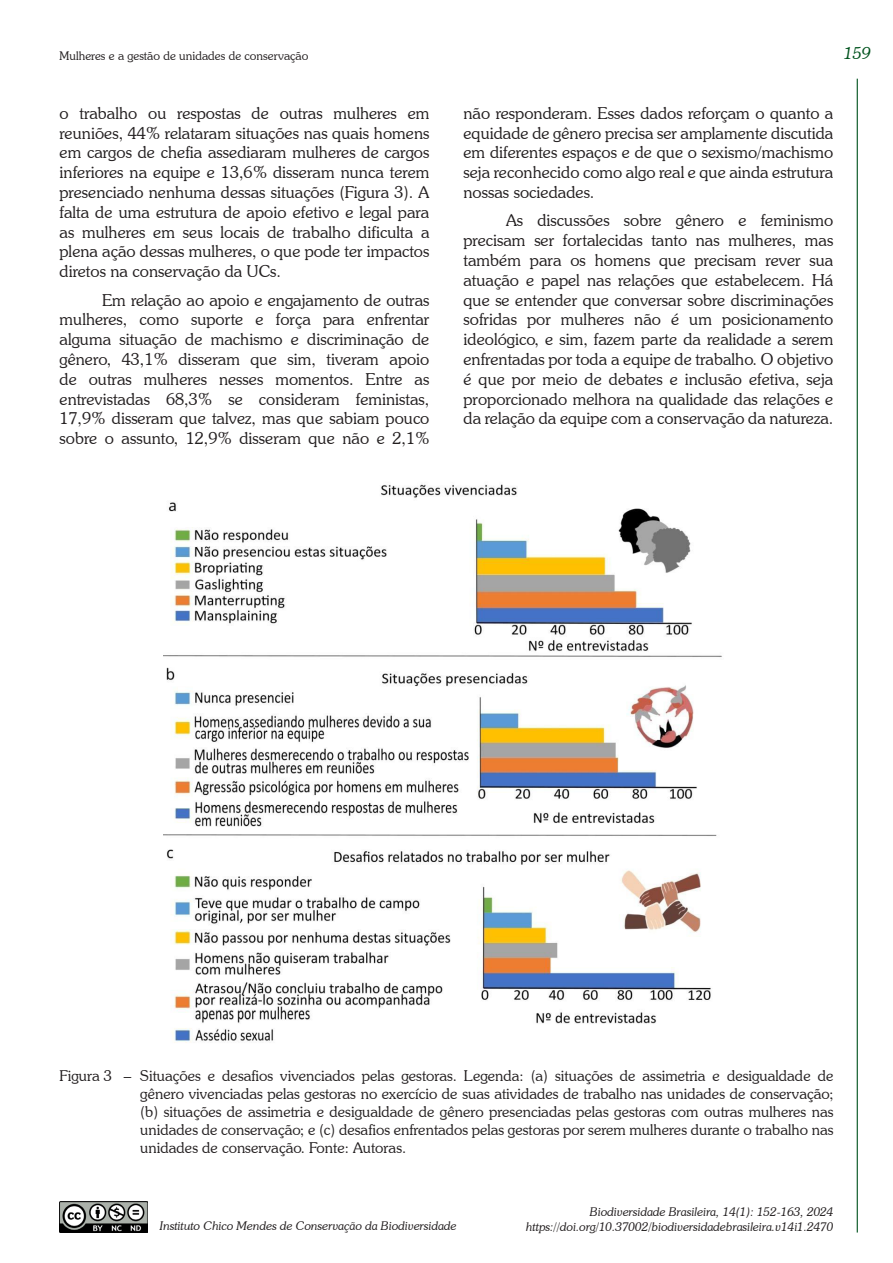
<style>
.page{position:relative;width:893px;height:1263px;background:#fff}
.page>*{position:absolute;margin:0;border:0;box-sizing:border-box;transform-origin:0 0}
.texto{font:300 16.5px/19.8px "Souvenir IT Cby BT";color:#231f20;text-align:justify}
.t1{font:italic 300 16.5px "Souvenir IT Cby BT";color:#00531e}
.figura{font:300 15px/18px "Souvenir IT Cby BT";color:#231f20;text-align:justify}
.t2{font:italic 300 12px/14.4px "Souvenir IT Cby BT";color:#231f20;text-align:right}
.t3{font:300 12px "Souvenir IT Cby BT";color:#231f20}
</style>
<div class="page">
<hr style="left:857px;top:79px;width:1px;height:1153px;background:#00531e">
<img style="left:60px;top:1201px;width:88px;height:31px">
<img style="left:164px;top:484px;width:558px;height:559px">
<p class="t3" style="left:60px;top:49px;width:250px">Mulheres e a gestão de unidades de conservação</p>
<p class="texto" style="left:60px;top:103px;width:371px">o trabalho ou respostas de outras mulheres em reuniões, 44% relataram situações nas quais homens em cargos de chefia assediaram mulheres de cargos inferiores na equipe e 13,6% disseram nunca terem presenciado nenhuma dessas situações (Figura 3). A falta de uma estrutura de apoio efetivo e legal para as mulheres em seus locais de trabalho dificulta a plena ação dessas mulheres, o que pode ter impactos diretos na conservação da UCs.</p>
<p class="texto" style="left:60px;top:290px;width:371px;text-indent:43px">Em relação ao apoio e engajamento de outras mulheres, como suporte e força para enfrentar alguma situação de machismo e discriminação de gênero, 43,1% disseram que sim, tiveram apoio de outras mulheres nesses momentos. Entre as entrevistadas 68,3% se consideram feministas, 17,9% disseram que talvez, mas que sabiam pouco sobre o assunto, 12,9% disseram que não e 2,1%</p>
<p class="t1" style="left:844px;top:43px;width:29px">159</p>
<p class="texto" style="left:463px;top:103px;width:371px">não responderam. Esses dados reforçam o quanto a equidade de gênero precisa ser amplamente discutida em diferentes espaços e de que o sexismo/machismo seja reconhecido como algo real e que ainda estrutura nossas sociedades.</p>
<p class="texto" style="left:463px;top:210px;width:371px;text-indent:43px">As discussões sobre gênero e feminismo precisam ser fortalecidas tanto nas mulheres, mas também para os homens que precisam rever sua atuação e papel nas relações que estabelecem. Há que se entender que conversar sobre discriminações sofridas por mulheres não é um posicionamento ideológico, e sim, fazem parte da realidade a serem enfrentadas por toda a equipe de trabalho. O objetivo é que por meio de debates e inclusão efetiva, seja proporcionado melhora na qualidade das relações e da relação da equipe com a conservação da natureza.</p>
<p class="figura" style="left:140px;top:1067px;width:695px;text-indent:-81px">Figura 3 – Situações e desafios vivenciados pelas gestoras. Legenda: (a) situações de assimetria e desigualdade de gênero vivenciadas pelas gestoras no exercício de suas atividades de trabalho nas unidades de conservação; (b) situações de assimetria e desigualdade de gênero presenciadas pelas gestoras com outras mulheres nas unidades de conservação; e (c) desafios enfrentados pelas gestoras por serem mulheres durante o trabalho nas unidades de conservação. Fonte: Autoras.</p>
<p class="t2" style="left:160px;top:1218px;width:298px">Instituto Chico Mendes de Conservação da Biodiversidade</p>
<p class="t2" style="left:526px;top:1204px;width:309px">Biodiversidade Brasileira, 14(1): 152-163, 2024 https://doi.org/10.37002/biodiversidadebrasileira.v14i1.2470</p>
</div>
